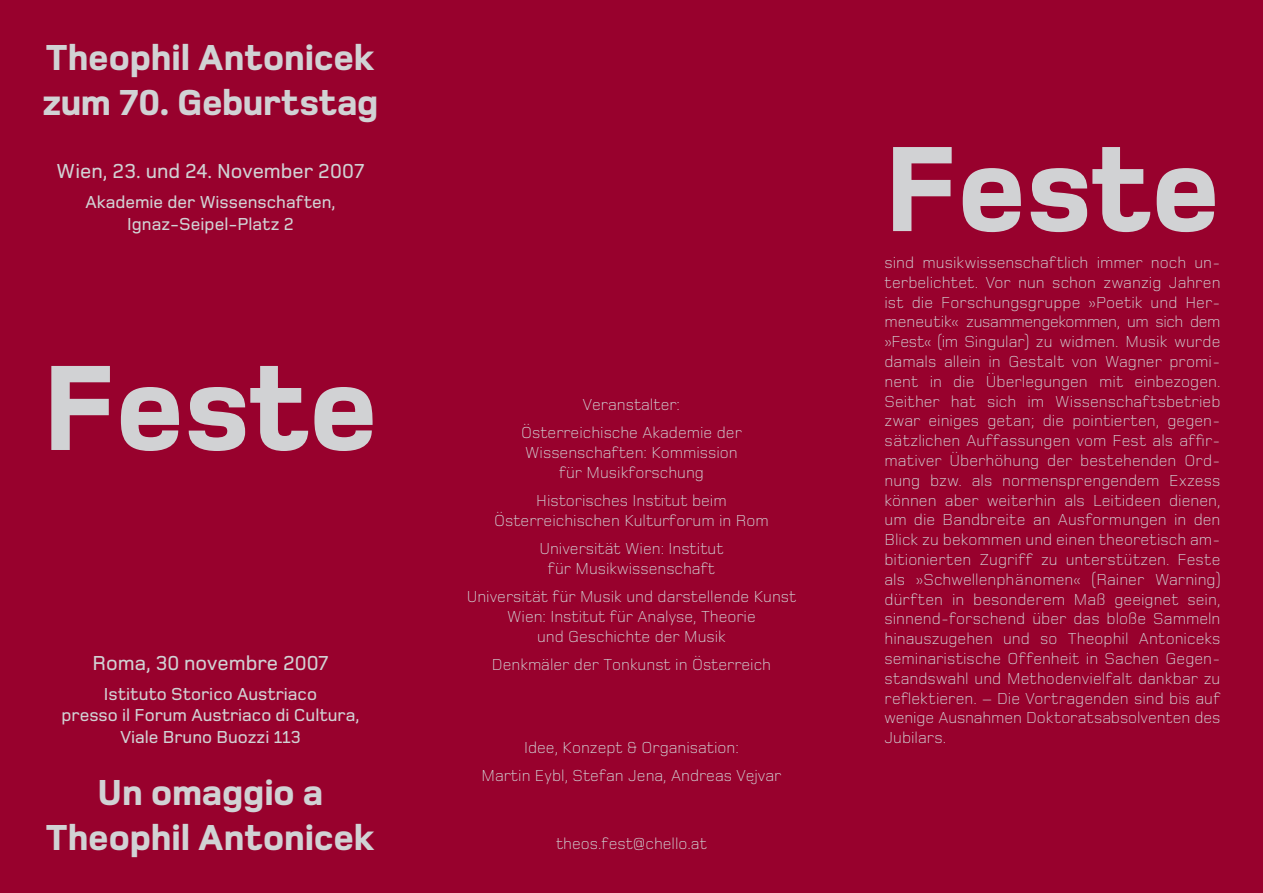
<style>
.page{position:relative;width:1263px;height:893px;background:#98012d}
.page>*{position:absolute;margin:0;border:0;box-sizing:border-box;transform-origin:0 0}
.t1{font:800 126px "Foundry Monoline";letter-spacing:-.005em;color:#d1d2d4}
.t2{font:800 37.5px/45px "Foundry Monoline";letter-spacing:-.005em;color:#d1d2d4}
.t3{font:500 21px "Foundry Monoline";color:#d1d2d4}
.t4{font:500 18px/21.6px "Foundry Monoline";color:#d1d2d4;text-align:center}
.t5{font:300 16.5px/19.8px "Foundry Monoline";color:#d1d2d4;text-align:center}
</style>
<div class="page">
<h2 class="t2" style="left:43px;top:37px;width:337px">Theophil Antonicek zum 70. Geburtstag</h2>
<p class="t3" style="left:57px;top:160px;width:309px">Wien, 23. und 24. November 2007</p>
<p class="t4" style="left:85px;top:192px;width:252px">Akademie der Wissenschaften,<br>Ignaz-Seipel-Platz 2</p>
<h1 class="t1" style="left:43px;top:341px;width:337px">Feste</h1>
<p class="t3" style="left:92px;top:652px;width:237px">Roma, 30 novembre 2007</p>
<p class="t4" style="left:62px;top:684px;width:299px">Istituto Storico Austriaco<br>presso il Forum Austriaco di Cultura,<br>Viale Bruno Buozzi 113</p>
<h2 class="t2" style="left:46px;top:773px;width:330px;text-align:center">Un omaggio a<br>Theophil Antonicek</h2>
<p class="t5" style="left:521px;top:391px;width:222px;line-height:28.3px">Veranstalter:<br>Österreichische Akademie der</p>
<p class="t5" style="left:525px;top:443px;width:214px">Wissenschaften: Kommission für Musikforschung</p>
<p class="t5" style="left:494px;top:492px;width:276px">Historisches Institut beim<br>Österreichischen Kulturforum in Rom</p>
<p class="t5" style="left:539px;top:540px;width:186px">Universität Wien: Institut für Musikwissenschaft</p>
<p class="t5" style="left:467px;top:588px;width:331px">Universität für Musik und darstellende Kunst<br>Wien: Institut für Analyse, Theorie<br>und Geschichte der Musik</p>
<p class="t5" style="left:492px;top:656px;width:281px">Denkmäler der Tonkunst in Österreich</p>
<p class="t5" style="left:481px;top:734px;width:301px;line-height:28.3px">Idee, Konzept &amp; Organisation:<br>Martin Eybl, Stefan Jena, Andreas Vejvar</p>
<p class="t5" style="left:556px;top:834px;width:152px">theos.fest@chello.at</p>
<h1 class="t1" style="left:884px;top:122px;width:338px">Feste</h1>
<p class="t5" style="left:884px;top:253px;width:337px;text-align:justify">sind musikwissenschaftlich immer noch un&shy;terbelichtet. Vor nun schon zwanzig Jahren ist die Forschungsgruppe »Poetik und Her&shy;meneutik« zusammengekommen, um sich dem »Fest« (im Singular) zu widmen. Musik wurde damals allein in Gestalt von Wagner promi&shy;nent in die Überlegungen mit einbezogen.<br>Seither hat sich im Wissenschaftsbetrieb zwar einiges getan; die pointierten, gegen&shy;sätzlichen Auffassungen vom Fest als affir&shy;mativer Überhöhung der bestehenden Ord&shy;nung bzw. als normensprengendem Exzess können aber weiterhin als Leitideen dienen, um die Bandbreite an Ausformungen in den Blick zu bekommen und einen theoretisch am&shy;bitionierten Zugriff zu unterstützen. Feste als »Schwellenphänomen« (Rainer Warning) dürften in besonderem Maß geeignet sein, sinnend-forschend über das bloße Sammeln hinauszugehen und so Theophil Antoniceks seminaristische Offenheit in Sachen Gegen&shy;standswahl und Methodenvielfalt dankbar zu reflektieren. – Die Vortragenden sind bis auf wenige Ausnahmen Doktoratsabsolventen des Jubilars.</p>
</div>
